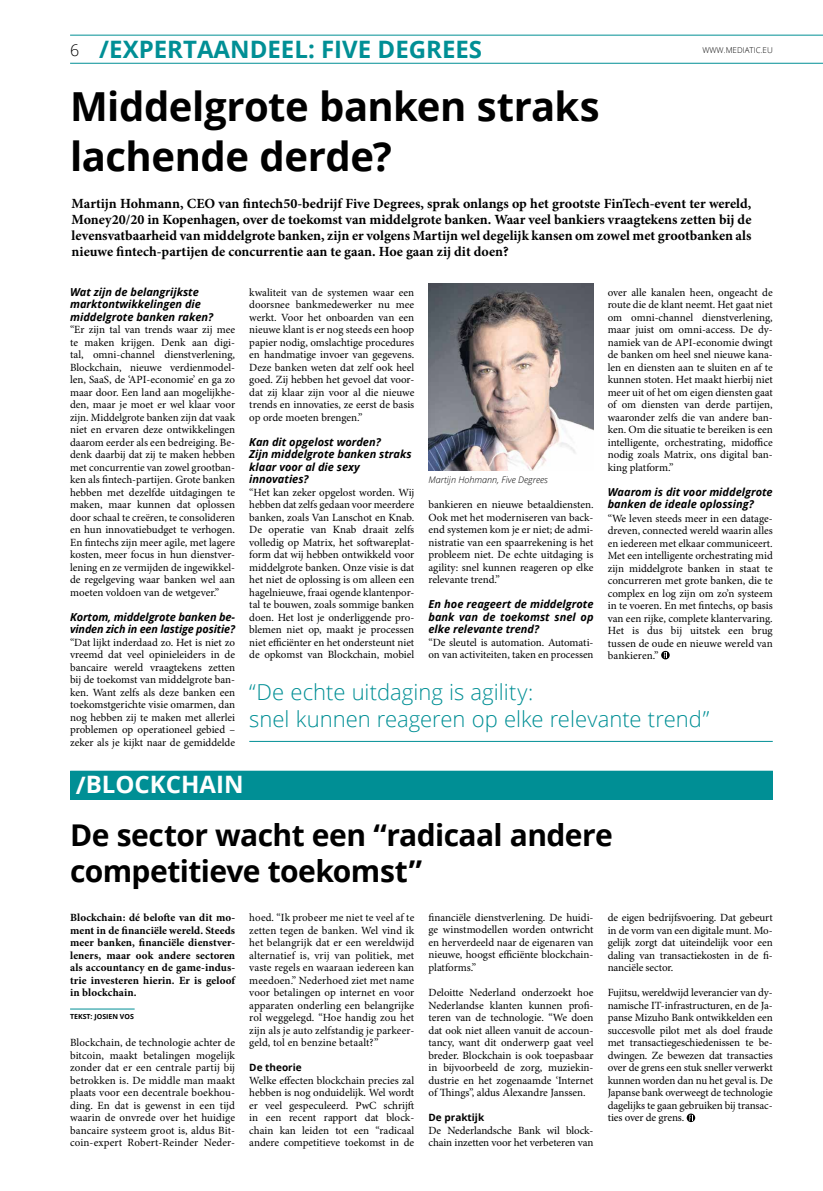
<style>
.page{position:relative;width:823px;height:1191px;background:#fff}
.page>*{position:absolute;margin:0;border:0;box-sizing:border-box;transform-origin:0 0}
.t1{font:700 40px/50px "Open Sans";letter-spacing:-.01em;color:#000}
.t2{font:700 30px/36px "Open Sans";letter-spacing:-.02em;color:#000}
.t3{font:700 24px "Open Sans";color:#008f95}
.t4{font:700 24px "Open Sans";color:#fff}
.t5{font:300 22px/27px "Open Sans";color:#008f95}
.t6{font:300 16px "Open Sans";color:#000}
.t7{font:700 14px/16px "Minion Pro";color:#000;text-align:justify}
.t8{font:11px/12.5px "Minion Pro";color:#000;text-align:justify}
.t9{font:italic 700 11px/12.5px "Open Sans";color:#000}
.t10{font:700 11px/12.5px "Minion Pro";letter-spacing:.01em;color:#000;text-align:justify}
.t11{font:700 10px "Open Sans";color:#000}
.t12{font:italic 300 9px "Open Sans";color:#000}
.t13{font:300 8px "Open Sans";color:#000}
.t14{font:700 7px "Open Sans";color:#000}
</style>
<div class="page">
<hr style="left:70px;top:35px;width:752px;height:1px;background:#008f95">
<hr style="left:70px;top:63px;width:752px;height:1px;background:#008f95">
<div style="left:70px;top:771px;width:702px;height:28px;background:#008f95"></div>
<svg style="left:660px;top:651px;width:9px;height:8px"></svg>
<svg style="left:663px;top:652px;width:4px;height:6px"></svg>
<svg style="left:686px;top:1113px;width:8px;height:9px"></svg>
<svg style="left:689px;top:1114px;width:3px;height:6px"></svg>
<hr style="left:70px;top:1008px;width:65px;height:1px;background:#008f95">
<hr style="left:249px;top:741px;width:523px;height:1px;background:#008f95">
<img style="left:428px;top:283px;width:165px;height:188px">
<h3 class="t6" style="left:70px;top:39px;width:11px">6</h3>
<h3 class="t3" style="left:99px;top:32px;width:384px">/EXPERTAANDEEL: FIVE DEGREES</h3>
<p class="t13" style="left:702px;top:45px;width:72px">WWW.MEDIATIC.EU</p>
<h1 class="t1" style="left:70px;top:80px;width:531px">Middelgrote banken straks lachende derde?</h1>
<p class="t7" style="left:71px;top:196px;width:681px">Martijn Hohmann, CEO van fintech50-bedrijf Five Degrees, sprak onlangs op het grootste FinTech-event ter wereld, Money20/20 in Kopenhagen, over de toekomst van middelgrote banken. Waar veel bankiers vraagtekens zetten bij de levensvatbaarheid van middelgrote banken, zijn er volgens Martijn wel degelijk kansen om zowel met grootbanken als nieuwe fintech-partijen de concurrentie aan te gaan. Hoe gaan zij dit doen?</p>
<p class="t9" style="left:70px;top:285px;width:145px">Wat zijn de belangrijkste marktontwikkelingen die middelgrote banken raken?</p>
<p class="t8" style="left:70px;top:324px;width:166px">“Er zijn tal van trends waar zij mee te maken krijgen. Denk aan digi&shy;tal, omni-channel dienstverlening, Blockchain, nieuwe verdienmodel&shy;len, SaaS, de ‘API-economie’ en ga zo maar door. Een land aan mogelijkhe&shy;den, maar je moet er wel klaar voor zijn. Middelgrote banken zijn dat vaak niet en ervaren deze ontwikkelingen daarom eerder als een bedreiging. Be&shy;denk daarbij dat zij te maken hebben met concurrentie van zowel grootban&shy;ken als fintech-partijen. Grote banken hebben met dezelfde uitdagingen te maken, maar kunnen dat oplossen door schaal te creëren, te consolideren en hun innovatiebudget te verhogen.<br>En fintechs zijn meer agile, met lagere kosten, meer focus in hun dienstver&shy;lening en ze vermijden de ingewikkel&shy;de regelgeving waar banken wel aan moeten voldoen van de wetgever.”</p>
<p class="t9" style="left:70px;top:610px;width:166px">Kortom, middelgrote banken be&shy;vinden zich in een lastige positie?</p>
<p class="t8" style="left:70px;top:636px;width:166px">“Dat lijkt inderdaad zo. Het is niet zo vreemd dat veel opinieleiders in de bancaire wereld vraagtekens zetten bij de toekomst van middelgrote ban&shy;ken. Want zelfs als deze banken een toekomstgerichte visie omarmen, dan nog hebben zij te maken met allerlei problemen op operationeel gebied – zeker als je kijkt naar de gemiddelde</p>
<p class="t8" style="left:249px;top:286px;width:166px">kwaliteit van de systemen waar een doorsnee bankmedewerker nu mee werkt. Voor het onboarden van een nieuwe klant is er nog steeds een hoop papier nodig, omslachtige procedures en handmatige invoer van gegevens.<br>Deze banken weten dat zelf ook heel goed. Zij hebben het gevoel dat voor&shy;dat zij klaar zijn voor al die nieuwe trends en innovaties, ze eerst de basis op orde moeten brengen.”</p>
<p class="t9" style="left:249px;top:435px;width:164px">Kan dit opgelost worden?<br>Zijn middelgrote banken straks klaar voor al die sexy innovaties?</p>
<p class="t8" style="left:249px;top:486px;width:166px">“Het kan zeker opgelost worden. Wij hebben dat zelfs gedaan voor meerdere banken, zoals Van Lanschot en Knab.<br>De operatie van Knab draait zelfs volledig op Matrix, het softwareplat&shy;form dat wij hebben ontwikkeld voor middelgrote banken. Onze visie is dat het niet de oplossing is om alleen een hagelnieuwe, fraai ogende klantenpor&shy;tal te bouwen, zoals sommige banken doen. Het lost je onderliggende pro&shy;blemen niet op, maakt je processen niet efficiënter en het ondersteunt niet de opkomst van Blockchain, mobiel</p>
<p class="t12" style="left:428px;top:474px;width:121px">Martijn Hohmann, Five Degrees</p>
<p class="t8" style="left:428px;top:499px;width:166px">bankieren en nieuwe betaaldiensten.<br>Ook met het moderniseren van back&shy;end systemen kom je er niet; de admi&shy;nistratie van een spaarrekening is het probleem niet. De echte uitdaging is agility: snel kunnen reageren op elke relevante trend.”</p>
<p class="t9" style="left:428px;top:598px;width:166px;text-align:justify">En hoe reageert de middelgrote bank van de toekomst snel op elke relevante trend?</p>
<p class="t8" style="left:428px;top:636px;width:166px">“De sleutel is automation. Automati&shy;on van activiteiten, taken en processen</p>
<p class="t8" style="left:607px;top:286px;width:166px">over alle kanalen heen, ongeacht de route die de klant neemt. Het gaat niet om omni-channel dienstverlening, maar juist om omni-access. De dy&shy;namiek van de API-economie dwingt de banken om heel snel nieuwe kana&shy;len en diensten aan te sluiten en af te kunnen stoten. Het maakt hierbij niet meer uit of het om eigen diensten gaat of om diensten van derde partijen, waaronder zelfs die van andere ban&shy;ken. Om die situatie te bereiken is een intelligente, orchestrating, midoffice nodig zoals Matrix, ons digital ban&shy;king platform.”</p>
<p class="t9" style="left:607px;top:485px;width:166px">Waarom is dit voor middelgrote banken de ideale oplossing?</p>
<p class="t8" style="left:607px;top:512px;width:166px">“We leven steeds meer in een datage&shy;dreven, connected wereld waarin alles en iedereen met elkaar communiceert.<br>Met een intelligente orchestrating mid zijn middelgrote banken in staat te concurreren met grote banken, die te complex en log zijn om zo’n systeem in te voeren. En met fintechs, op basis van een rijke, complete klantervaring.<br>Het is dus bij uitstek een brug tussen de oude en nieuwe wereld van bankieren.”</p>
<h3 class="t5" style="left:249px;top:678px;width:461px">“De echte uitdaging is agility:<br>snel kunnen reageren op elke relevante trend”</h3>
<h3 class="t4" style="left:76px;top:767px;width:169px">/BLOCKCHAIN</h3>
<h2 class="t2" style="left:70px;top:816px;width:544px">De sector wacht een “radicaal andere competitieve toekomst”</h2>
<p class="t10" style="left:70px;top:911px;width:166px">Blockchain: dé belofte van dit mo&shy;ment in de financiële wereld. Steeds meer banken, financiële dienstver&shy;leners, maar ook andere sectoren als accountancy en de game-indus&shy;trie investeren hierin. Er is geloof in blockchain.</p>
<p class="t14" style="left:70px;top:1011px;width:65px">TEKST: JOSIEN VOS</p>
<p class="t8" style="left:70px;top:1036px;width:166px">Blockchain, de technologie achter de bitcoin, maakt betalingen mogelijk zonder dat er een centrale partij bij betrokken is. De middle man maakt plaats voor een decentrale boekhou&shy;ding. En dat is gewenst in een tijd waarin de onvrede over het huidige bancaire systeem groot is, aldus Bit&shy;coin-expert Robert-Reinder Neder-</p>
<p class="t8" style="left:249px;top:911px;width:166px">hoed. “Ik probeer me niet te veel af te zetten tegen de banken. Wel vind ik het belangrijk dat er een wereldwijd alternatief is, vrij van politiek, met vaste regels en waaraan iedereen kan meedoen.” Nederhoed ziet met name voor betalingen op internet en voor apparaten onderling een belangrijke rol weggelegd. “Hoe handig zou het zijn als je auto zelfstandig je parkeer&shy;geld, tol en benzine betaalt?”</p>
<p class="t11" style="left:249px;top:1060px;width:54px">De theorie</p>
<p class="t8" style="left:249px;top:1074px;width:166px">Welke effecten blockchain precies zal hebben is nog onduidelijk. Wel wordt er veel gespeculeerd. PwC schrijft in een recent rapport dat block&shy;chain kan leiden tot een “radicaal andere competitieve toekomst in de</p>
<p class="t8" style="left:428px;top:911px;width:166px">financiële dienstverlening. De huidi&shy;ge winstmodellen worden ontwricht en herverdeeld naar de eigenaren van nieuwe, hoogst efficiënte blockchain&shy;platforms.”</p>
<p class="t8" style="left:428px;top:986px;width:166px">Deloitte Nederland onderzoekt hoe Nederlandse klanten kunnen profi&shy;teren van de technologie. “We doen dat ook niet alleen vanuit de accoun&shy;tancy, want dit onderwerp gaat veel breder. Blockchain is ook toepasbaar in bijvoorbeeld de zorg, muziekin&shy;dustrie en het zogenaamde ‘Internet of Things”, aldus Alexandre Janssen.</p>
<p class="t11" style="left:428px;top:1110px;width:57px">De praktijk</p>
<p class="t8" style="left:428px;top:1124px;width:166px">De Nederlandsche Bank wil block&shy;chain inzetten voor het verbeteren van</p>
<p class="t8" style="left:607px;top:911px;width:166px">de eigen bedrijfsvoering. Dat gebeurt in de vorm van een digitale munt. Mo&shy;gelijk zorgt dat uiteindelijk voor een daling van transactiekosten in de fi&shy;nanciële sector.</p>
<p class="t8" style="left:607px;top:986px;width:166px">Fujitsu, wereldwijd leverancier van dy&shy;namische IT-infrastructuren, en de Ja&shy;panse Mizuho Bank ontwikkelden een succesvolle pilot met als doel fraude met transactiegeschiedenissen te be&shy;dwingen. Ze bewezen dat transacties over de grens een stuk sneller verwerkt kunnen worden dan nu het geval is. De Japanse bank overweegt de technologie dagelijks te gaan gebruiken bij transac&shy;ties over de grens.</p>
</div>
